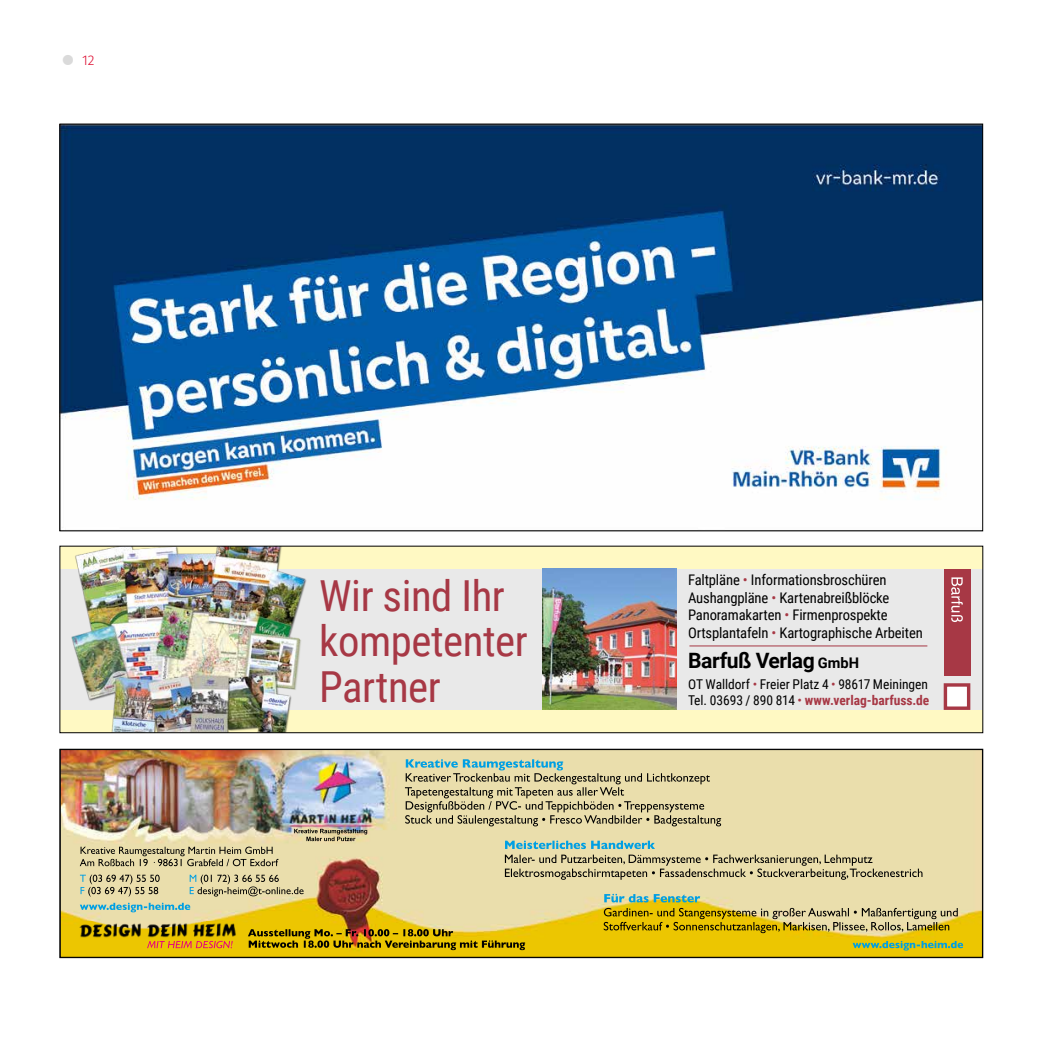
<style>
.page{position:relative;width:1042px;height:1042px;background:#fff}
.page>*{position:absolute;margin:0;border:0;box-sizing:border-box;transform-origin:0 0}
.t1{font:42.7px/45.5px "Roboto Condensed";letter-spacing:-.01em;color:#a73845}
.t2{font:700 21.18px "Roboto";letter-spacing:-.02em;color:#000}
.t3{font:14.7px/17.5px "Roboto Condensed";letter-spacing:-.01em;color:#000}
.t4{font:300 14px "Fira Sans";color:#dd0b2f}
.t5{font:13.47px/16.3px "Roboto Condensed";color:#000}
.s1{color:#a73845}
.s2{font-size:14.7px}
.s3{font-weight:700;color:#a73845}
</style>
<div class="page">
<img style="left:62px;top:751px;width:919px;height:204px">
<svg style="left:294px;top:829px;width:73px;height:12px"></svg>
<svg style="left:80px;top:902px;width:110px;height:10px"></svg>
<svg style="left:190px;top:874px;width:114px;height:22px;background:#c1b991"></svg>
<svg style="left:80px;top:874px;width:80px;height:22px;background:#bdb58e"></svg>
<svg style="left:80px;top:846px;width:198px;height:20px;background:#b9b088"></svg>
<svg style="left:248px;top:929px;width:277px;height:21px;background:#ae8e06"></svg>
<svg style="left:604px;top:908px;width:354px;height:25px;background:#bca741"></svg>
<svg style="left:604px;top:894px;width:96px;height:8px"></svg>
<svg style="left:505px;top:840px;width:417px;height:40px;background:#c7c29a"></svg>
<svg style="left:405px;top:759px;width:316px;height:67px;background:#c3be96"></svg>
<svg style="left:147px;top:941px;width:86px;height:7px"></svg>
<img style="left:79px;top:922px;width:159px;height:17px">
<svg style="left:852px;top:941px;width:111px;height:9px"></svg>
<div style="left:60px;top:749px;width:923px;height:209px;border:1px solid #000"></div>
<div style="left:60px;top:546px;width:923px;height:187px;background:#fff9c3"></div>
<div style="left:60px;top:569px;width:923px;height:141px;background:#e9e9e9"></div>
<img style="left:71px;top:548px;width:236px;height:183px">
<div style="left:945px;top:685px;width:23px;height:23px;background:#fff"></div>
<div style="left:943px;top:683px;width:27px;height:27px;border:3px solid #a73845"></div>
<div style="left:943px;top:569px;width:27px;height:106px;background:#a73845"></div>
<svg style="left:951px;top:577px;width:12px;height:45px"></svg>
<hr style="left:689px;top:645px;width:238px;height:1px;background:#a73845">
<img style="left:542px;top:569px;width:135px;height:141px">
<div style="left:60px;top:546px;width:923px;height:187px;border:1px solid #000"></div>
<img style="left:62px;top:126px;width:919px;height:374px">
<p class="t4" style="left:82px;top:51px;width:14px">12</p>
<h1 class="t1" style="left:319px;top:571px;width:210px">Wir sind Ihr kompetenter<br>Partner</h1>
<p class="t3" style="left:688px;top:571px;width:236px">Faltpläne <span class="s1">•</span> Informationsbroschüren Aushangpläne <span class="s1">•</span> Kartenabreißblöcke Panoramakarten <span class="s1">•</span> Firmenprospekte Ortsplantafeln <span class="s1">•</span> Kartographische Arbeiten</p>
<h2 class="t2" style="left:688px;top:645px;width:172px">Barfuß Verlag <span class="s2">GmbH</span></h2>
<p class="t5" style="left:688px;top:675px;width:243px">OT Walldorf <span class="s1">•</span> Freier Platz 4 <span class="s1">•</span> 98617 Meiningen<br>Tel. 03693 / 890 814 <span class="s1">•</span> <span class="s3">www.verlag-barfuss.de</span></p>
</div>
